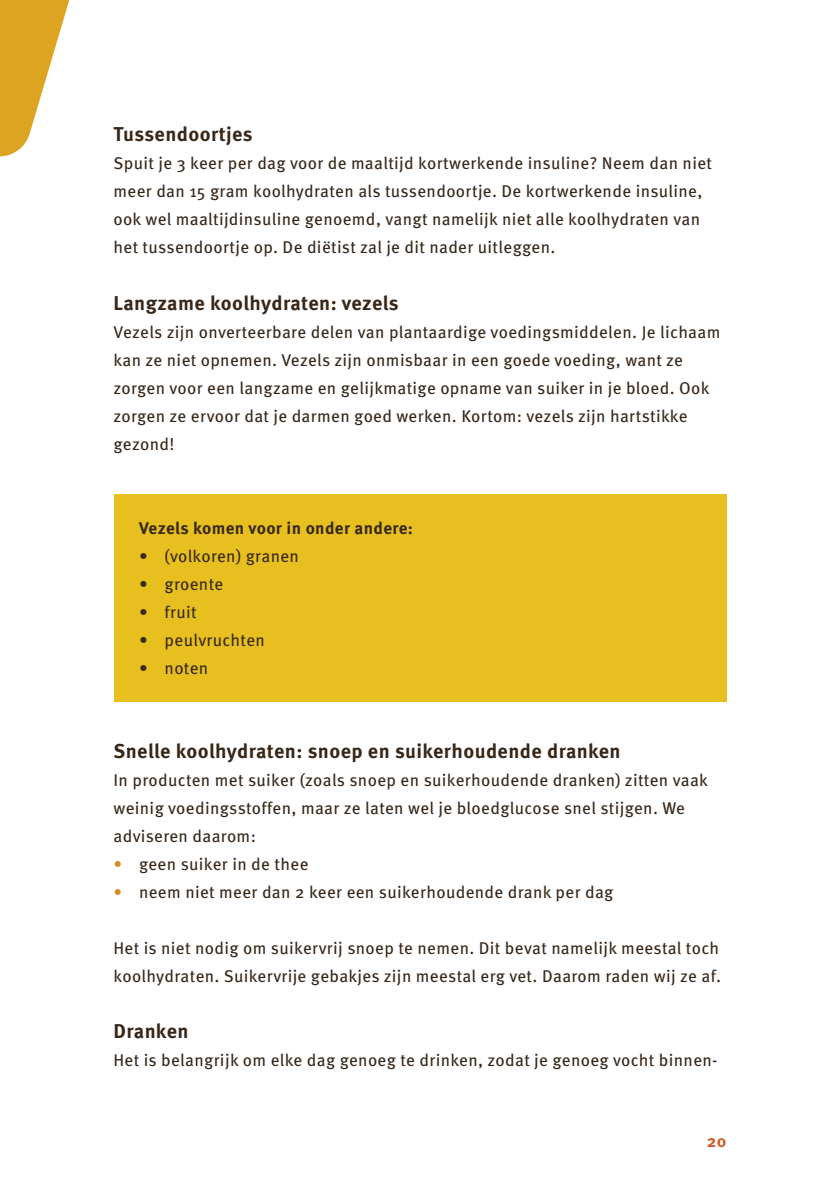
<style>
.page{position:relative;width:840px;height:1191px;background:#fff}
.page>*{position:absolute;margin:0;border:0;box-sizing:border-box;transform-origin:0 0}
.t1{font:700 20px "Meta Pro";letter-spacing:.02em;color:#382718}
.t2{font:17px/28px "Meta Pro";letter-spacing:.02em;color:#382718}
.t3{font:700 17px "Meta Pro";letter-spacing:.02em;color:#382718}
.t4{font:700 17px "Meta Pro";color:#cb5f27}
.s1{color:#d58d24}
</style>
<div class="page">
<svg style="left:0;top:0;width:70px;height:156px"></svg>
<div style="left:113px;top:494px;width:613px;height:207px;background:#e7c01f"></div>
<p class="t1" style="left:113px;top:119px;width:140px">Tussendoortjes</p>
<p class="t2" style="left:113px;top:148px;width:599px">Spuit je 3 keer per dag voor de maaltijd kortwerkende insuline? Neem dan niet meer dan 15 gram koolhydraten als tussendoortje. De kortwerkende insuline, ook wel maaltijdinsuline genoemd, vangt namelijk niet alle koolhydraten van het tussendoortje op. De diëtist zal je dit nader uitleggen.</p>
<p class="t1" style="left:113px;top:287px;width:286px">Langzame koolhydraten: vezels</p>
<p class="t2" style="left:113px;top:316px;width:608px">Vezels zijn onverteerbare delen van plantaardige voedingsmiddelen. Je lichaam kan ze niet opnemen. Vezels zijn onmisbaar in een goede voeding, want ze zorgen voor een langzame en gelijkmatige opname van suiker in je bloed. Ook zorgen ze ervoor dat je darmen goed werken. Kortom: vezels zijn hartstikke gezond!</p>
<p class="t3" style="left:139px;top:514px;width:275px">Vezels komen voor in onder andere:</p>
<p class="t2" style="left:139px;top:540px;width:161px">• (volkoren) granen</p>
<p class="t2" style="left:139px;top:568px;width:86px">• groente</p>
<p class="t2" style="left:139px;top:596px;width:59px">• fruit</p>
<p class="t2" style="left:139px;top:624px;width:127px">• peulvruchten</p>
<p class="t2" style="left:139px;top:652px;width:71px">• noten</p>
<p class="t1" style="left:113px;top:735px;width:508px">Snelle koolhydraten: snoep en suikerhoudende dranken</p>
<p class="t2" style="left:113px;top:764px;width:595px">In producten met suiker (zoals snoep en suikerhoudende dranken) zitten vaak weinig voedingsstoffen, maar ze laten wel je bloedglucose snel stijgen. We adviseren daarom:</p>
<p class="t2" style="left:113px;top:848px;width:196px"><span class="s1">•</span> geen suiker in de thee</p>
<p class="t2" style="left:113px;top:876px;width:501px"><span class="s1">•</span> neem niet meer dan 2 keer een suikerhoudende drank per dag</p>
<p class="t2" style="left:113px;top:932px;width:608px">Het is niet nodig om suikervrij snoep te nemen. Dit bevat namelijk meestal toch koolhydraten. Suikervrije gebakjes zijn meestal erg vet. Daarom raden wij ze af.</p>
<p class="t1" style="left:113px;top:1015px;width:76px">Dranken</p>
<p class="t2" style="left:113px;top:1044px;width:605px">Het is belangrijk om elke dag genoeg te drinken, zodat je genoeg vocht binnen-</p>
<p class="t4" style="left:706px;top:1127px;width:21px">20</p>
</div>
